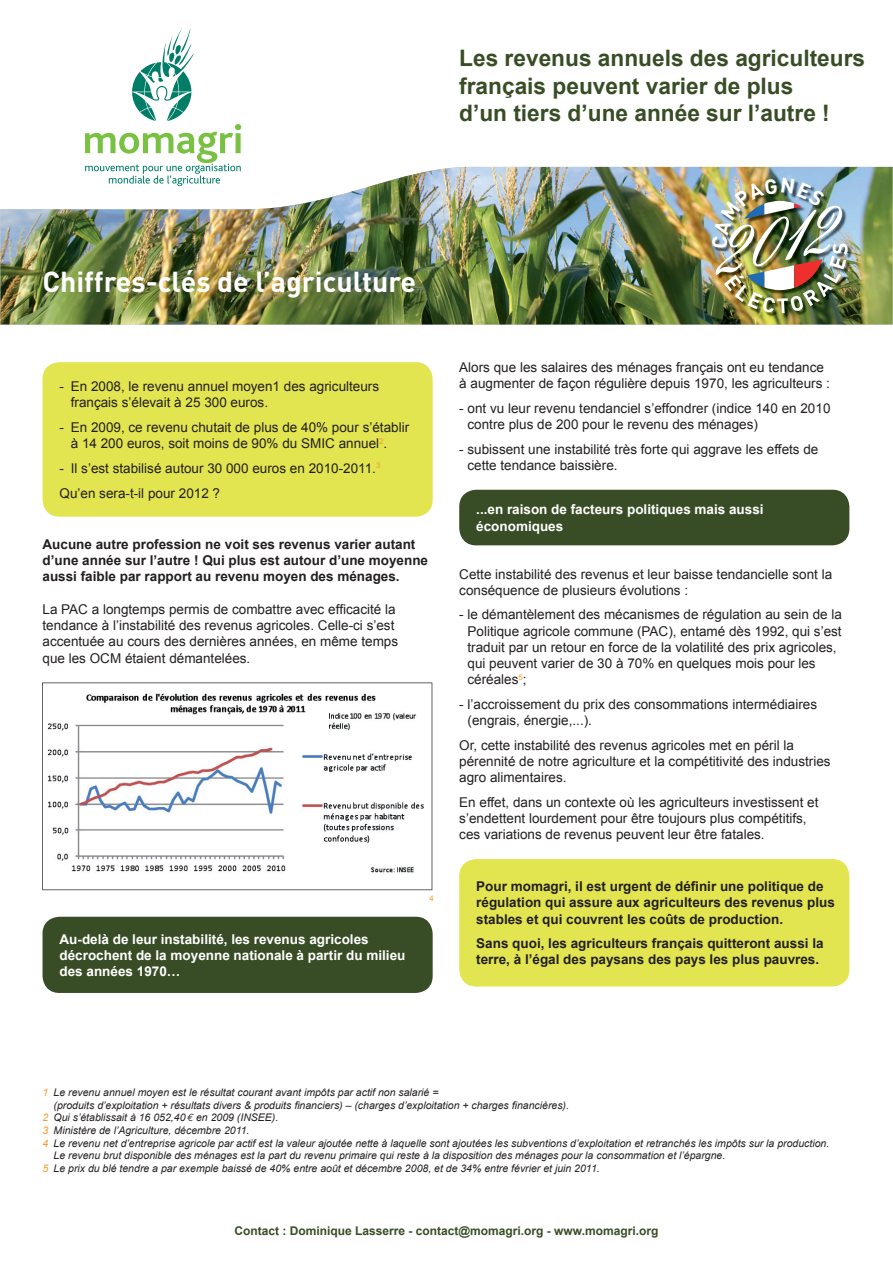
<style>
.page{position:relative;width:893px;height:1263px;background:#fff}
.page>*{position:absolute;margin:0;border:0;box-sizing:border-box;transform-origin:0 0}
.t1{font:700 28.5px "DIN";color:#fff}
.t2{font:700 22.65px/27.2px "Arial";color:#384d25}
.t3{font:13.5px/16.2px "Arial";color:#231f20}
.t4{font:700 13.5px/16.2px "Arial";color:#231f20}
.t5{font:700 13.5px/16.2px "Arial";color:#fff}
.t6{font:700 12px "Arial";color:#384d25}
.t7{font:italic 10.5px "Arial";color:#231f20}
.t8{font:7.8px "Arial";color:#f89c2d}
.s1{color:#f89c2d}
.s2{font-family:"Euro Mono"}
</style>
<div class="page">
<img style="left:0;top:167px;width:893px;height:158px">
<svg style="left:85px;top:28px;width:156px;height:158px"></svg>
<div style="left:43px;top:362px;width:390px;height:155px;background:#e2e54f;border-radius:17px"></div>
<div style="left:43px;top:917px;width:390px;height:76px;background:#384d25;border-radius:17px"></div>
<div style="left:459px;top:490px;width:390px;height:55px;background:#384d25;border-radius:17px"></div>
<div style="left:459px;top:859px;width:390px;height:127px;background:#e2e54f;border-radius:17px"></div>
<svg style="left:42px;top:682px;width:390px;height:208px"></svg>
<img style="left:713px;top:180px;width:139px;height:138px">
<img style="left:712px;top:178px;width:136px;height:135px">
<h2 class="t2" style="left:459px;top:46px;width:407px">Les revenus annuels des agriculteurs français peuvent varier de plus<br>d’un tiers d’une année sur l’autre !</h2>
<h1 class="t1" style="left:43px;top:263px;width:375px">Chiffres-clés de l’agriculture</h1>
<p class="t3" style="left:71px;top:378px;width:310px;text-indent:-11px">- En 2008, le revenu annuel moyen1 des agriculteurs français s’élevait à 25 300 euros.</p>
<p class="t3" style="left:71px;top:419px;width:340px;text-indent:-11px">- En 2009, ce revenu chutait de plus de 40% pour s’établir à 14 200 euros, soit moins de 90% du SMIC annuel<sup>2</sup>.</p>
<p class="t3" style="left:60px;top:456px;width:322px;line-height:24.8px">- Il s’est stabilisé autour 30 000 euros en 2010-2011.<sup>3<br></sup>Qu’en sera-t-il pour 2012 ?</p>
<p class="t4" style="left:43px;top:537px;width:387px">Aucune autre profession ne voit ses revenus varier autant d’une année sur l’autre ! Qui plus est autour d’une moyenne aussi faible par rapport au revenu moyen des ménages.</p>
<p class="t3" style="left:43px;top:601px;width:357px">La PAC a longtemps permis de combattre avec efficacité la tendance à l’instabilité des revenus agricoles. Celle-ci s’est accentuée au cours des dernières années, en même temps que les OCM étaient démantelées.</p>
<p class="t5" style="left:60px;top:931px;width:347px">Au-delà de leur instabilité, les revenus agricoles décrochent de la moyenne nationale à partir du milieu des années 1970…</p>
<p class="t8" style="left:429px;top:893px;width:6px">4</p>
<p class="t3" style="left:459px;top:359px;width:372px">Alors que les salaires des ménages français ont eu tendance à augmenter de façon régulière depuis 1970, les agriculteurs :</p>
<p class="t3" style="left:467px;top:400px;width:364px;text-indent:-8px">- ont vu leur revenu tendanciel s’effondrer (indice 140 en 2010 contre plus de 200 pour le revenu des ménages)</p>
<p class="t3" style="left:467px;top:441px;width:352px;text-indent:-8px">- subissent une instabilité très forte qui aggrave les effets de cette tendance baissière.</p>
<p class="t5" style="left:476px;top:502px;width:289px">...en raison de facteurs politiques mais aussi économiques</p>
<p class="t3" style="left:459px;top:566px;width:374px">Cette instabilité des revenus et leur baisse tendancielle sont la conséquence de plusieurs évolutions :</p>
<p class="t3" style="left:467px;top:607px;width:376px;text-indent:-8px">- le démantèlement des mécanismes de régulation au sein de la Politique agricole commune (PAC), entamé dès 1992, qui s’est traduit par un retour en force de la volatilité des prix agricoles, qui peuvent varier de 30 à 70% en quelques mois pour les céréales<sup>5</sup>;</p>
<p class="t3" style="left:467px;top:696px;width:351px;text-indent:-8px">- l’accroissement du prix des consommations intermédiaires (engrais, énergie,...).</p>
<p class="t3" style="left:459px;top:737px;width:373px">Or, cette instabilité des revenus agricoles met en péril la pérennité de notre agriculture et la compétitivité des industries agro alimentaires.</p>
<p class="t3" style="left:459px;top:794px;width:361px">En effet, dans un contexte où les agriculteurs investissent et s’endettent lourdement pour être toujours plus compétitifs, ces variations de revenus peuvent leur être fatales.</p>
<p class="t4" style="left:476px;top:879px;width:360px">Pour momagri, il est urgent de définir une politique de régulation qui assure aux agriculteurs des revenus plus stables et qui couvrent les coûts de production.</p>
<p class="t4" style="left:476px;top:936px;width:349px">Sans quoi, les agriculteurs français quitteront aussi la terre, à l’égal des paysans des pays les plus pauvres.</p>
<p class="t7" style="left:43px;top:1086px;width:397px"><span class="s1">1</span> Le revenu annuel moyen est le résultat courant avant impôts par actif non salarié =</p>
<p class="t7" style="left:54px;top:1098px;width:517px">(produits d’exploitation + résultats divers &amp; produits financiers) – (charges d’exploitation + charges financières).</p>
<p class="t7" style="left:43px;top:1111px;width:237px"><span class="s1">2</span> Qui s’établissait à 16 052,40 <span class="s2">€</span> en 2009 (INSEE).</p>
<p class="t7" style="left:43px;top:1123px;width:208px"><span class="s1">3</span> Ministère de l’Agriculture, décembre 2011.</p>
<p class="t7" style="left:43px;top:1136px;width:788px"><span class="s1">4</span> Le revenu net d’entreprise agricole par actif est la valeur ajoutée nette à laquelle sont ajoutées les subventions d’exploitation et retranchés les impôts sur la production.</p>
<p class="t7" style="left:54px;top:1149px;width:673px">Le revenu brut disponible des ménages est la part du revenu primaire qui reste à la disposition des ménages pour la consommation et l’épargne.</p>
<p class="t7" style="left:43px;top:1161px;width:559px"><span class="s1">5</span> Le prix du blé tendre a par exemple baissé de 40% entre août et décembre 2008, et de 34% entre février et juin 2011.</p>
<p class="t6" style="left:234px;top:1222px;width:425px">Contact : Dominique Lasserre - contact@momagri.org - www.momagri.org</p>
</div>
